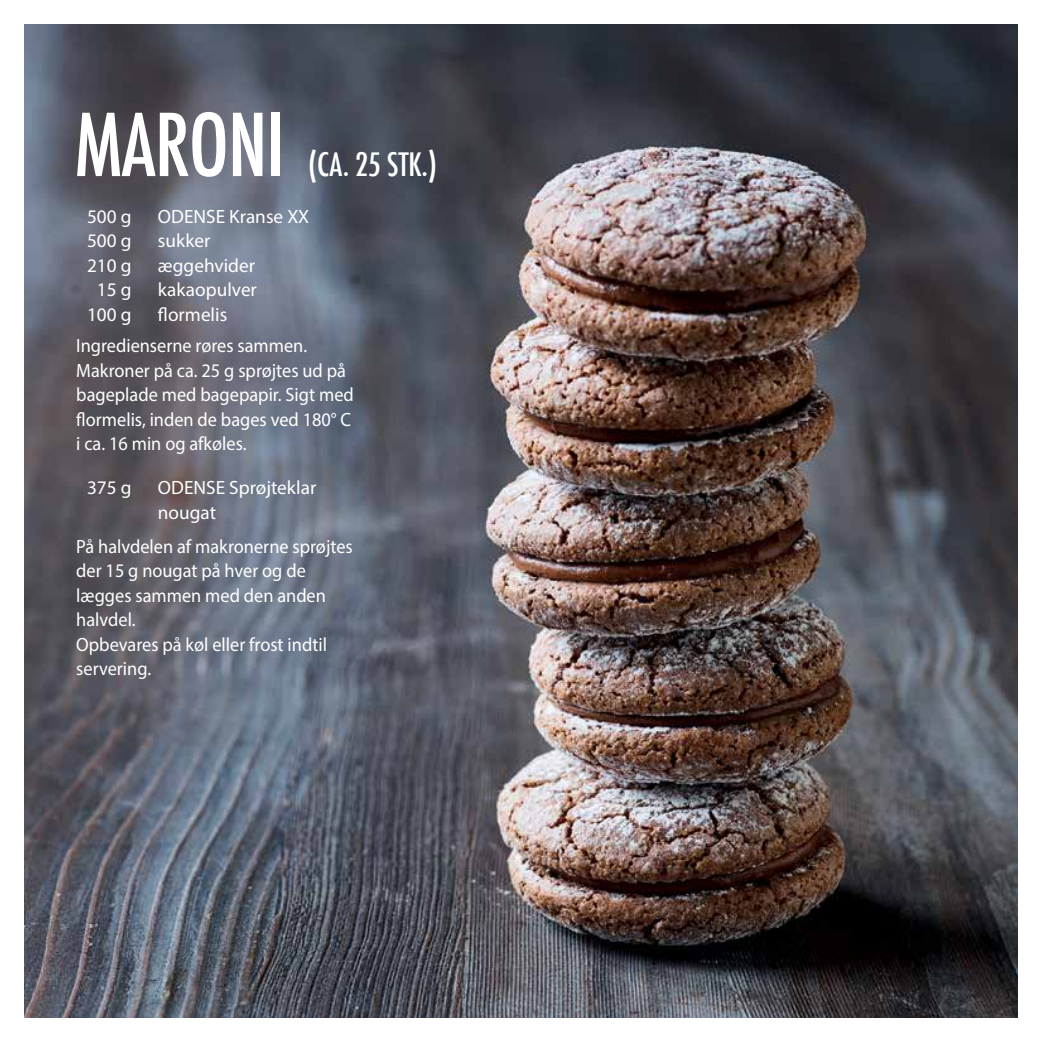
<style>
.page{position:relative;width:1042px;height:1042px;background:#fff}
.page>*{position:absolute;margin:0;border:0;box-sizing:border-box;transform-origin:0 0}
.t1{font:500 condensed 84px "Futura";letter-spacing:-.01em;color:#fff}
.t2{font:500 condensed 31.5px "Futura";letter-spacing:-.005em;color:#fff}
.t3{font:19.25px/24.5px "Myriad Pro";color:#fff;scale:.95 1}
.t4{font:19.25px/24.5px "Myriad Pro";color:#fff}
</style>
<div class="page">
<img style="left:25px;top:25px;width:992px;height:992px">
<h1 class="t1" style="left:74px;top:91px;width:212px">MARONI</h1>
<h2 class="t2" style="left:308px;top:144px;width:130px">(CA. 25 STK.)</h2>
<p class="t4" style="left:87px;top:204px;width:46px;text-align:center">500 g<br>500 g<br>210 g<br>15 g<br>100 g</p>
<p class="t4" style="left:158px;top:204px;width:153px">ODENSE Kranse XX sukker æggehvider kakaopulver flormelis</p>
<p class="t3" style="left:76px;top:333px;width:294px">Ingredienserne røres sammen.<br>Makroner på ca. 25 g sprøjtes ud på bageplade med bagepapir. Sigt med flormelis, inden de bages ved 180° C i ca. 16 min og afkøles.</p>
<p class="t4" style="left:87px;top:475px;width:46px">375 g</p>
<p class="t4" style="left:158px;top:475px;width:160px">ODENSE Sprøjteklar nougat</p>
<p class="t3" style="left:76px;top:534px;width:293px">På halvdelen af makronerne sprøjtes der 15 g nougat på hver og de lægges sammen med den anden halvdel.<br>Opbevares på køl eller frost indtil servering.</p>
</div>
